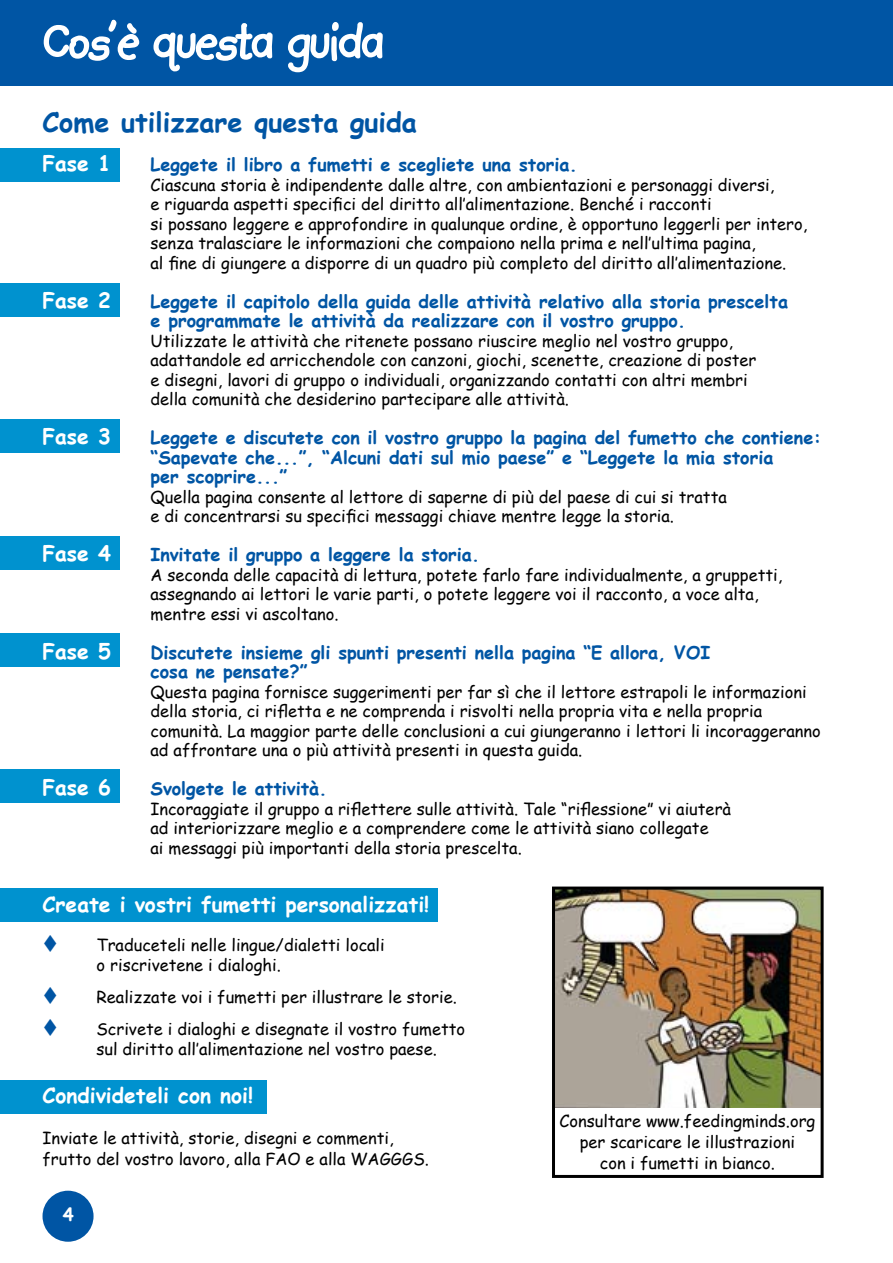
<style>
.page{position:relative;width:893px;height:1263px;background:#fff}
.page>*{position:absolute;margin:0;border:0;box-sizing:border-box;transform-origin:0 0}
.t1{font:700 27px "Comic Sans MS";color:#0055a4}
.t2{font:700 21px "Comic Sans MS";color:#fff}
.t3{font:700 18px/19.5px "Comic Sans MS";color:#0055a4}
.t4{font:700 18px "Comic Sans MS";color:#fff}
.t5{font:16.5px/19.5px "Comic Sans MS";color:#000}
.s1{color:#0055a4}
</style>
<div class="page">
<div style="left:0;top:888px;width:438px;height:34px;background:#0092cf"></div>
<div style="left:0;top:769px;width:119px;height:34px;background:#0092cf"></div>
<div style="left:0;top:632px;width:119px;height:34px;background:#0092cf"></div>
<div style="left:0;top:536px;width:119px;height:34px;background:#0092cf"></div>
<div style="left:0;top:419px;width:119px;height:34px;background:#0092cf"></div>
<div style="left:0;top:283px;width:119px;height:34px;background:#0092cf"></div>
<div style="left:0;top:148px;width:120px;height:34px;background:#0092cf"></div>
<div style="left:0;top:0;width:893px;height:85px;background:#0055a4"></div>
<svg style="left:43px;top:19px;width:97px;height:42px"></svg>
<svg style="left:153px;top:23px;width:120px;height:49px"></svg>
<svg style="left:288px;top:22px;width:95px;height:51px"></svg>
<div style="left:43px;top:1191px;width:51px;height:51px;background:#0055a4;border-radius:50%"></div>
<img style="left:556px;top:890px;width:264px;height:218px">
<div style="left:552px;top:886px;width:272px;height:292px;border:3px solid #000"></div>
<div style="left:0;top:1080px;width:266px;height:34px;background:#0092cf"></div>
<p class="t1" style="left:43px;top:102px;width:376px">Come utilizzare questa guida</p>
<p class="t2" style="left:43px;top:148px;width:70px">Fase 1</p>
<p class="t3" style="left:151px;top:154px;width:428px">Leggete il libro a fumetti e scegliete una storia.</p>
<p class="t5" style="left:151px;top:174px;width:658px">Ciascuna storia è indipendente dalle altre, con ambientazioni e personaggi diversi,<br>e riguarda aspetti specifici del diritto all’alimentazione. Benché i racconti<br>si possano leggere e approfondire in qualunque ordine, è opportuno leggerli per intero, senza tralasciare le informazioni che compaiono nella prima e nell’ultima pagina,<br>al fine di giungere a disporre di un quadro più completo del diritto all’alimentazione.</p>
<p class="t2" style="left:43px;top:285px;width:70px">Fase 2</p>
<p class="t3" style="left:151px;top:291px;width:639px">Leggete il capitolo della guida delle attività relativo alla storia prescelta e programmate le attività da realizzare con il vostro gruppo.</p>
<p class="t5" style="left:151px;top:330px;width:607px">Utilizzate le attività che ritenete possano riuscire meglio nel vostro gruppo, adattandole ed arricchendole con canzoni, giochi, scenette, creazione di poster e disegni, lavori di gruppo o individuali, organizzando contatti con altri membri della comunità che desiderino partecipare alle attività.</p>
<p class="t2" style="left:43px;top:421px;width:70px">Fase 3</p>
<p class="t3" style="left:151px;top:427px;width:672px">Leggete e discutete con il vostro gruppo la pagina del fumetto che contiene: “Sapevate che...”, “Alcuni dati sul mio paese” e “Leggete la mia storia<br>per scoprire...”</p>
<p class="t5" style="left:151px;top:486px;width:578px">Quella pagina consente al lettore di saperne di più del paese di cui si tratta e di concentrarsi su specifici messaggi chiave mentre legge la storia.</p>
<p class="t2" style="left:43px;top:538px;width:70px">Fase 4</p>
<p class="t3" style="left:151px;top:544px;width:331px">Invitate il gruppo a leggere la storia.</p>
<p class="t5" style="left:151px;top:564px;width:633px">A seconda delle capacità di lettura, potete farlo fare individualmente, a gruppetti, assegnando ai lettori le varie parti, o potete leggere voi il racconto, a voce alta, mentre essi vi ascoltano.</p>
<p class="t2" style="left:43px;top:636px;width:70px">Fase 5</p>
<p class="t3" style="left:151px;top:642px;width:561px">Discutete insieme gli spunti presenti nella pagina “E allora, VOI cosa ne pensate?”</p>
<p class="t5" style="left:151px;top:681px;width:672px">Questa pagina fornisce suggerimenti per far sì che il lettore estrapoli le informazioni della storia, ci rifletta e ne comprenda i risvolti nella propria vita e nella propria comunità. La maggior parte delle conclusioni a cui giungeranno i lettori li incoraggeranno ad affrontare una o più attività presenti in questa guida.</p>
<p class="t2" style="left:43px;top:772px;width:70px">Fase 6</p>
<p class="t3" style="left:151px;top:778px;width:178px">Svolgete le attività.</p>
<p class="t5" style="left:151px;top:798px;width:582px">Incoraggiate il gruppo a riflettere sulle attività. Tale “riflessione” vi aiuterà ad interiorizzare meglio e a comprendere come le attività siano collegate<br>ai messaggi più importanti della storia prescelta.</p>
<p class="t2" style="left:43px;top:889px;width:388px">Create i vostri fumetti personalizzati!</p>
<p class="t5" style="left:97px;top:935px;width:290px;text-indent:-54px"><span class="s1">▼</span> Traduceteli nelle lingue/dialetti locali o riscrivetene i dialoghi.</p>
<p class="t5" style="left:43px;top:986px;width:416px"><span class="s1">▼</span> Realizzate voi i fumetti per illustrare le storie.</p>
<p class="t5" style="left:97px;top:1019px;width:370px;text-indent:-54px"><span class="s1">▼</span> Scrivete i dialoghi e disegnate il vostro fumetto sul diritto all’alimentazione nel vostro paese.</p>
<p class="t2" style="left:43px;top:1079px;width:212px">Condivideteli con noi!</p>
<p class="t5" style="left:43px;top:1126px;width:388px;line-height:21px">Inviate le attività, storie, disegni e commenti, frutto del vostro lavoro, alla FAO e alla WAGGGS.</p>
<p class="t4" style="left:63px;top:1201px;width:12px">4</p>
<p class="t5" style="left:559px;top:1110px;width:257px;line-height:21px;text-align:center">Consultare www.feedingminds.org per scaricare le illustrazioni<br>con i fumetti in bianco.</p>
</div>
